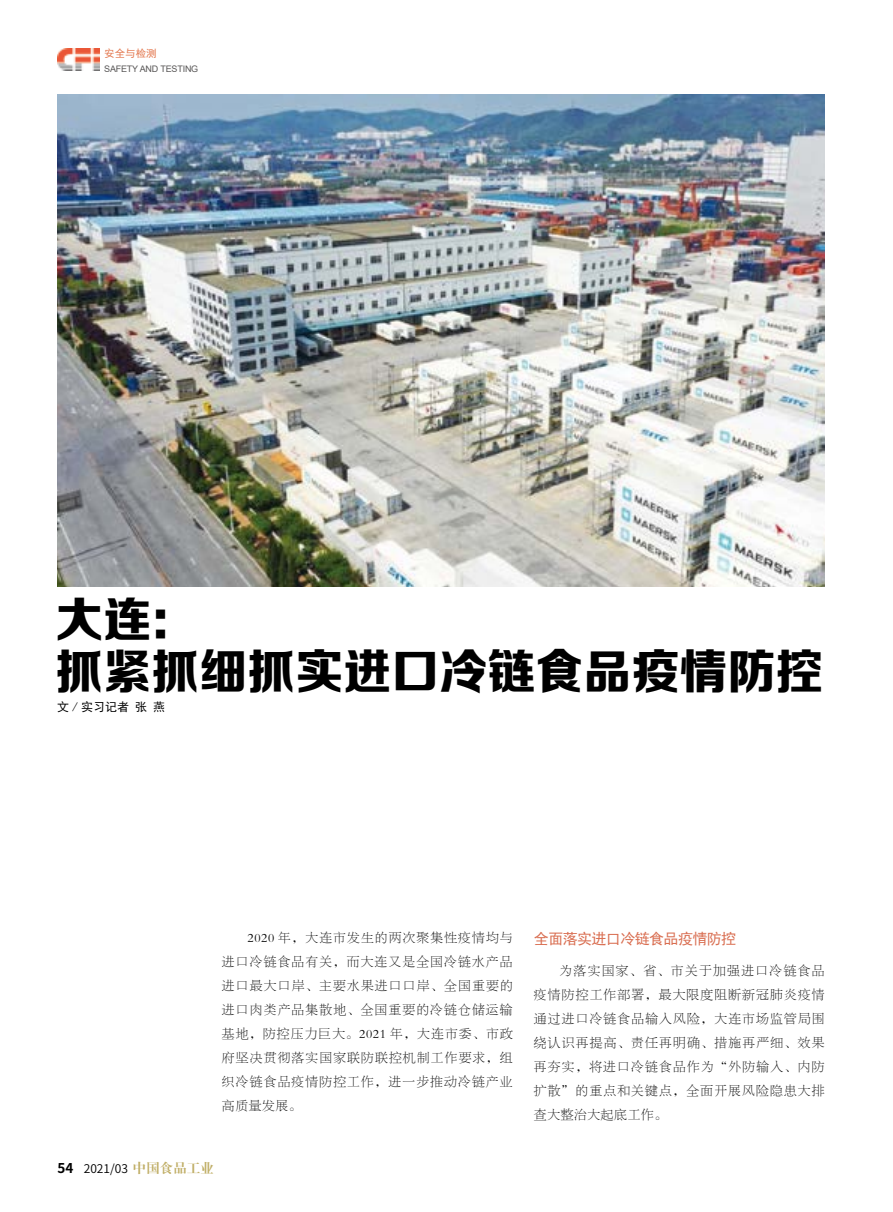
<style>
.page{position:relative;width:893px;height:1212px;background:#fff}
.page>*{position:absolute;margin:0;border:0;box-sizing:border-box;transform-origin:0 0}
.t1{font:48px/51.6px "FZZDHJW GB1 0";color:#000}
.t2{font:15px "Sim Hei";letter-spacing:-.04em;color:#d96e51}
.t3{font:12.75px/24px "FZBSK GBK1 0";letter-spacing:.09em;color:#000;text-align:justify}
.t4{font:12px "Source Han Sans CN";color:#000}
.t5{font:12px "Sim Hei";color:#000}
.t6{font:10.5px "Sim Hei";color:#e3774e}
.t7{font:9px "Arial";letter-spacing:-.02em;color:#595757}
.s1{font-weight:700;font-size:13.5px}
.s2{font-family:"H Ya 4 gj";font-size:13.5px;color:#c0ae66}
</style>
<div class="page">
<img style="left:57px;top:49px;width:42px;height:21px">
<img style="left:57px;top:95px;width:767px;height:492px">
<p class="t6" style="left:104px;top:48px;width:54px">安全与检测</p>
<p class="t7" style="left:104px;top:62px;width:96px">SAFETY AND TESTING</p>
<h1 class="t1" style="left:56px;top:597px;width:769px">大连：<br>抓紧抓细抓实进口冷链食品疫情防控</h1>
<p class="t5" style="left:57px;top:701px;width:109px">文 / 实习记者 张 燕</p>
<p class="t3" style="left:222px;top:926px;width:292px;text-indent:26px">2020 年，大连市发生的两次聚集性疫情均与进口冷链食品有关，而大连又是全国冷链水产品进口最大口岸、主要水果进口口岸、全国重要的进口肉类产品集散地、全国重要的冷链仓储运输基地，防控压力巨大。2021 年，大连市委、市政府坚决贯彻落实国家联防联控机制工作要求，组织冷链食品疫情防控工作，进一步推动冷链产业高质量发展。</p>
<p class="t2" style="left:534px;top:931px;width:204px">全面落实进口冷链食品疫情防控</p>
<p class="t3" style="left:534px;top:958px;width:292px;text-indent:26px">为落实国家、省、市关于加强进口冷链食品疫情防控工作部署，最大限度阻断新冠肺炎疫情通过进口冷链食品输入风险，大连市场监管局围绕认识再提高、责任再明确、措施再严细、效果再夯实，将进口冷链食品作为“外防输入、内防扩散”的重点和关键点，全面开展风险隐患大排查大整治大起底工作。</p>
<p class="t4" style="left:58px;top:1161px;width:158px"><span class="s1">54</span> 2021/03 <span class="s2">中国食品工业</span></p>
</div>
